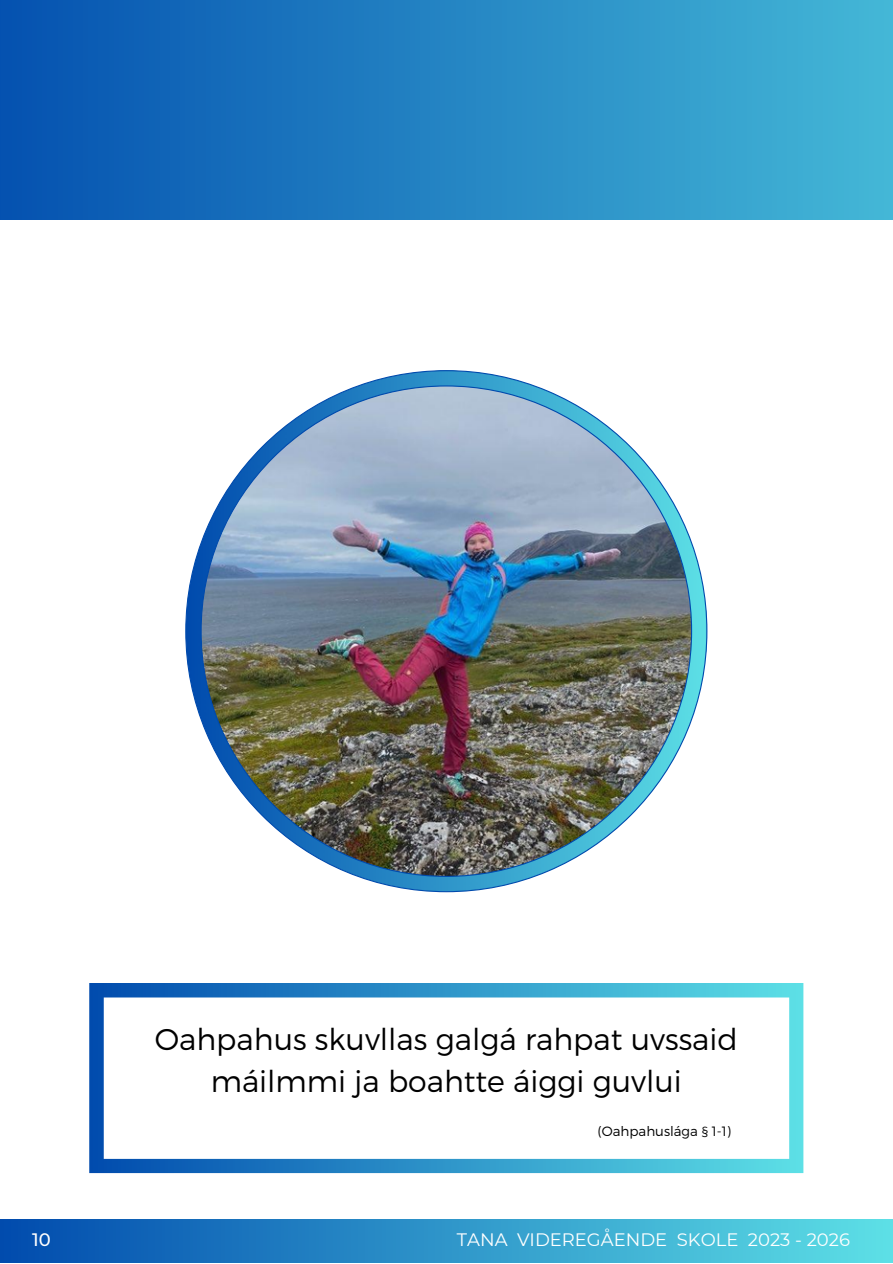
<style>
.page{position:relative;width:893px;height:1264px;background:#fff}
.page>*{position:absolute;margin:0;border:0;box-sizing:border-box;transform-origin:0 0}
.t1{font:300 30px/41.5px "Montserrat";color:#000;text-align:center}
.t2{font:18px "Montserrat";color:#fff}
.t3{font:500 18px "Montserrat";color:#fff}
.t4{font:300 13.5px "Montserrat";color:#000}
</style>
<div class="page">
<div style="left:0;top:1219px;width:892px;height:43px;background:linear-gradient(to right,#014bad,#5de0e6)"></div>
<svg style="left:89px;top:983px;width:714px;height:190px"></svg>
<div style="left:0;top:0;width:892px;height:219px;background:linear-gradient(to right,#0451b0,#44b7d7)"></div>
<img style="left:185px;top:370px;width:522px;height:522px">
<p class="t3" style="left:32px;top:1228px;width:20px">10</p>
<p class="t1" style="left:155px;top:1017px;width:584px">Oahpahus skuvllas galgá rahpat uvssaid máilmmi ja boahtte áiggi guvlui</p>
<p class="t4" style="left:597px;top:1122px;width:135px">(Oahpahuslága § 1-1)</p>
<p class="t2" style="left:457px;top:1228px;width:394px">TANA VIDEREGÅENDE SKOLE 2023 - 2026</p>
</div>
